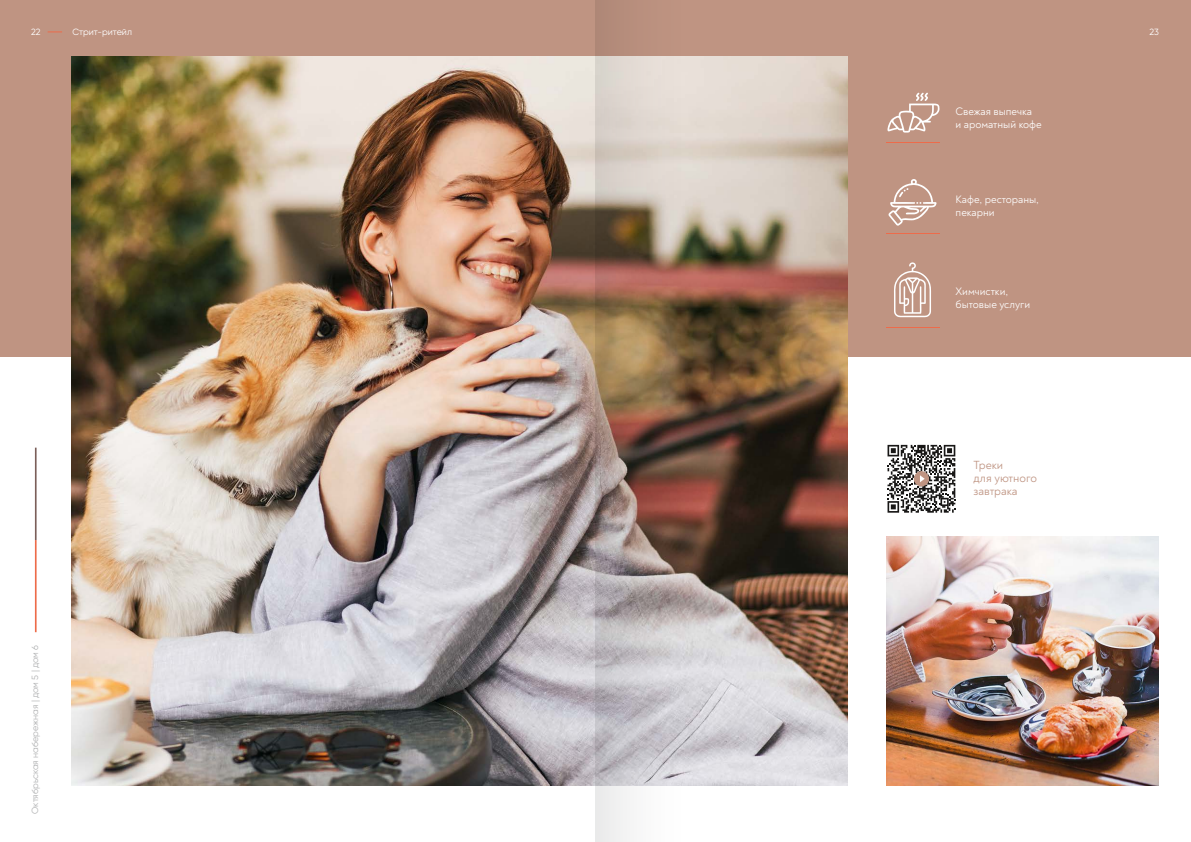
<style>
.page{position:relative;width:1191px;height:842px;background:#fff}
.page>*{position:absolute;margin:0;border:0;box-sizing:border-box;transform-origin:0 0}
.t1{font:12px/13px "Noah";color:#bf9482}
.t2{font:11px/13px "Noah";color:#fff}
.t3{font:9px "Gilroy";color:#b1b2b3}
.t4{font:9px "Gilroy";color:#fff}
</style>
<div class="page">
<div style="left:0;top:0;width:1191px;height:357px;background:#bf9482"></div>
<img style="left:71px;top:57px;width:776px;height:728px">
<img style="left:886px;top:537px;width:272px;height:248px">
<svg style="left:887px;top:445px;width:68px;height:68px"></svg>
<hr style="left:886px;top:142px;width:53px;height:1px;background:#ed6b4a">
<hr style="left:886px;top:233px;width:53px;height:1px;background:#ed6b4a">
<hr style="left:886px;top:327px;width:53px;height:1px;background:#ed6b4a">
<svg style="left:887px;top:92px;width:52px;height:41px"></svg>
<svg style="left:888px;top:179px;width:48px;height:47px"></svg>
<svg style="left:894px;top:262px;width:37px;height:55px"></svg>
<svg style="left:48px;top:32px;width:14px;height:1px"></svg>
<hr style="left:35px;top:540px;width:2px;height:92px;background:#ed6b4a">
<hr style="left:35px;top:448px;width:2px;height:92px;background:#7b5f5a">
<img style="left:595px;top:0;width:89px;height:842px">
<p class="t4" style="left:31px;top:26px;width:11px">22</p>
<p class="t4" style="left:72px;top:26px;width:61px">Стрит-ритейл</p>
<p class="t4" style="left:1149px;top:26px;width:11px">23</p>
<p class="t2" style="left:955px;top:105px;width:88px">Свежая выпечка<br>и ароматный кофе</p>
<p class="t2" style="left:955px;top:193px;width:85px">Кафе, рестораны, пекарни</p>
<p class="t2" style="left:955px;top:285px;width:76px">Химчистки, бытовые услуги</p>
<p class="t3" style="left:30px;top:814px;width:171px;rotate:-90deg">Октябрьская набережная | дом 5 | дом 6</p>
<p class="t1" style="left:973px;top:459px;width:65px">Треки<br>для уютного завтрака</p>
</div>
